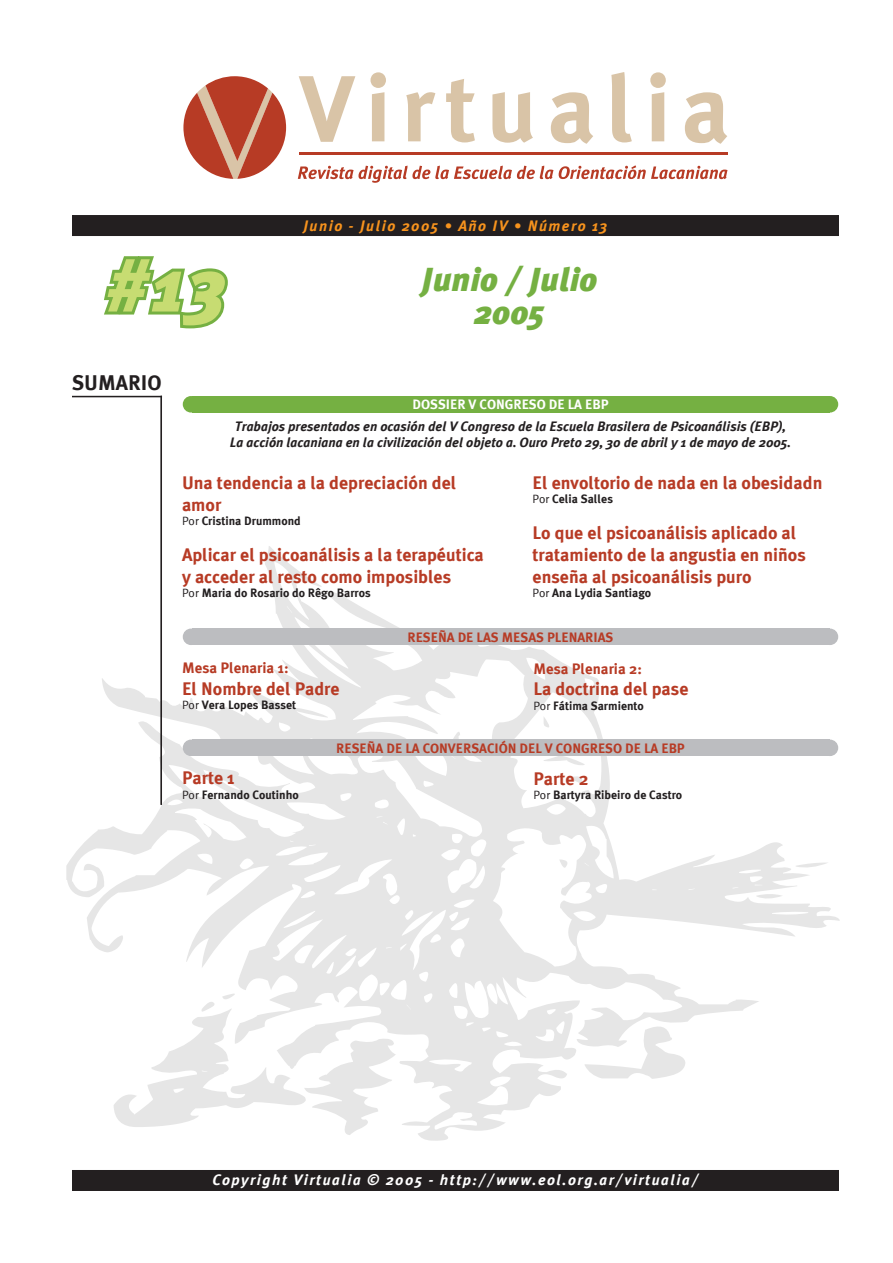
<style>
.page{position:relative;width:893px;height:1263px;background:#fff}
.page>*{position:absolute;margin:0;border:0;box-sizing:border-box;transform-origin:0 0}
.t1{font:italic 900 75px "Meta Plus";color:#c7dc72}
.t2{font:italic 900 33px/33px "Meta Plus";color:#75b042;text-align:center}
.t3{font:700 21px "Meta Plus";color:#231f20}
.t4{font:700 18px/21.6px "Meta Plus";color:#b73b25}
.t5{font:italic 700 15px "Meta Plus";letter-spacing:.1em;color:#fff}
.t6{font:italic 700 15px "Meta Plus";letter-spacing:.1em;color:#f7931d}
.t7{font:700 15px "Meta Plus";color:#b73b25}
.t8{font:italic 700 13.5px/16.2px "Meta Plus";color:#231f20;text-align:center}
.t9{font:700 13.5px "Meta Plus";color:#b73b25}
.t10{font:700 13.5px "Meta Plus";color:#fff}
.t11{font:700 12px "Meta Plus";color:#231f20}
.s1{font-family:"Meta Plus Normal";font-weight:400}
</style>
<div class="page">
<div style="left:73px;top:1171px;width:765px;height:19px;background:#231f20"></div>
<div style="left:72px;top:1170px;width:767px;height:21px;border:2px solid #231f20"></div>
<svg style="left:66px;top:546px;width:774px;height:595px"></svg>
<svg style="left:544px;top:716px;width:7px;height:14px"></svg>
<svg style="left:544px;top:756px;width:41px;height:10px"></svg>
<svg style="left:569px;top:775px;width:15px;height:10px"></svg>
<svg style="left:559px;top:859px;width:10px;height:9px"></svg>
<svg style="left:756px;top:893px;width:27px;height:6px"></svg>
<svg style="left:585px;top:1024px;width:100px;height:55px"></svg>
<svg style="left:796px;top:862px;width:33px;height:6px"></svg>
<svg style="left:114px;top:992px;width:282px;height:143px"></svg>
<hr style="left:72px;top:396px;width:90px;height:1px;background:#231f20">
<hr style="left:160px;top:396px;width:2px;height:409px;background:#231f20">
<hr style="left:299px;top:153px;width:428px;height:2px;background:#b73b25">
<svg style="left:299px;top:76px;width:56px;height:66px"></svg>
<svg style="left:370px;top:72px;width:16px;height:69px"></svg>
<svg style="left:406px;top:92px;width:29px;height:49px"></svg>
<svg style="left:446px;top:79px;width:29px;height:63px"></svg>
<svg style="left:492px;top:92px;width:41px;height:51px"></svg>
<svg style="left:551px;top:92px;width:42px;height:52px"></svg>
<svg style="left:611px;top:72px;width:21px;height:70px"></svg>
<svg style="left:650px;top:72px;width:16px;height:69px"></svg>
<svg style="left:685px;top:92px;width:42px;height:52px"></svg>
<svg style="left:298px;top:166px;width:255px;height:17px"></svg>
<svg style="left:559px;top:165px;width:168px;height:14px"></svg>
<svg style="left:183px;top:76px;width:103px;height:103px"></svg>
<div style="left:73px;top:216px;width:765px;height:19px;background:#231f20"></div>
<div style="left:72px;top:215px;width:767px;height:21px;border:2px solid #231f20"></div>
<svg style="left:104px;top:256px;width:124px;height:73px"></svg>
<div style="left:192px;top:628px;width:637px;height:17px;background:#bcbdc0"></div>
<div style="left:183px;top:628px;width:16px;height:17px;background:#bcbdc0;border-radius:50%"></div>
<div style="left:822px;top:628px;width:16px;height:17px;background:#bcbdc0;border-radius:50%"></div>
<div style="left:192px;top:396px;width:637px;height:16px;background:#75b042"></div>
<div style="left:183px;top:396px;width:16px;height:16px;background:#75b042;border-radius:50%"></div>
<div style="left:822px;top:396px;width:16px;height:16px;background:#75b042;border-radius:50%"></div>
<div style="left:192px;top:739px;width:637px;height:17px;background:#bcbdc0"></div>
<div style="left:183px;top:739px;width:16px;height:17px;background:#bcbdc0;border-radius:50%"></div>
<div style="left:822px;top:739px;width:16px;height:17px;background:#bcbdc0;border-radius:50%"></div>
<p class="t6" style="left:303px;top:217px;width:306px">Junio - Julio 2005 • Año IV • Número 13</p>
<h1 class="t1" style="left:106px;top:242px;width:121px">#13</h1>
<h2 class="t2" style="left:422px;top:263px;width:177px">Junio / Julio<br>2005</h2>
<p class="t3" style="left:72px;top:371px;width:91px">SUMARIO</p>
<p class="t10" style="left:413px;top:396px;width:197px">DOSSIER V CONGRESO DE LA EBP</p>
<p class="t8" style="left:230px;top:418px;width:563px">Trabajos presentados en ocasión del V Congreso de la Escuela Brasilera de Psicoanálisis (EBP),<br>La acción lacaniana en la civilización del objeto a. Ouro Preto 29, 30 de abril y 1 de mayo de 2005.</p>
<p class="t4" style="left:182px;top:472px;width:276px">Una tendencia a la depreciación del amor</p>
<p class="t11" style="left:182px;top:514px;width:120px"><span class="s1">Por</span> Cristina Drummond</p>
<p class="t4" style="left:182px;top:544px;width:303px">Aplicar el psicoanálisis a la terapéutica y acceder al resto como imposibles</p>
<p class="t11" style="left:182px;top:586px;width:190px"><span class="s1">Por</span> Maria do Rosario do Rêgo Barros</p>
<p class="t4" style="left:532px;top:472px;width:291px">El envoltorio de nada en la obesidadn</p>
<p class="t11" style="left:532px;top:492px;width:82px"><span class="s1">Por</span> Celia Salles</p>
<p class="t4" style="left:532px;top:522px;width:275px">Lo que el psicoanálisis aplicado al tratamiento de la angustia en niños enseña al psicoanálisis puro</p>
<p class="t11" style="left:532px;top:586px;width:120px"><span class="s1">Por</span> Ana Lydia Santiago</p>
<p class="t9" style="left:407px;top:629px;width:207px">RESEÑA DE LAS MESAS PLENARIAS</p>
<p class="t7" style="left:182px;top:659px;width:108px">Mesa Plenaria 1:</p>
<p class="t4" style="left:182px;top:678px;width:159px">El Nombre del Padre</p>
<p class="t11" style="left:182px;top:698px;width:116px"><span class="s1">Por</span> Vera Lopes Basset</p>
<p class="t7" style="left:533px;top:660px;width:110px">Mesa Plenaria 2:</p>
<p class="t4" style="left:533px;top:678px;width:157px">La doctrina del pase</p>
<p class="t11" style="left:533px;top:698px;width:112px"><span class="s1">Por</span> Fátima Sarmiento</p>
<p class="t4" style="left:182px;top:767px;width:54px">Parte 1</p>
<p class="t11" style="left:182px;top:787px;width:118px"><span class="s1">Por</span> Fernando Coutinho</p>
<p class="t9" style="left:336px;top:740px;width:350px">RESEÑA DE LA CONVERSACIÓN DEL V CONGRESO DE LA EBP</p>
<p class="t4" style="left:533px;top:767px;width:56px">Parte 2</p>
<p class="t11" style="left:533px;top:788px;width:150px"><span class="s1">Por</span> Bartyra Ribeiro de Castro</p>
<p class="t5" style="left:212px;top:1171px;width:488px">Copyright Virtualia © 2005 - http://www.eol.org.ar/virtualia/</p>
</div>
